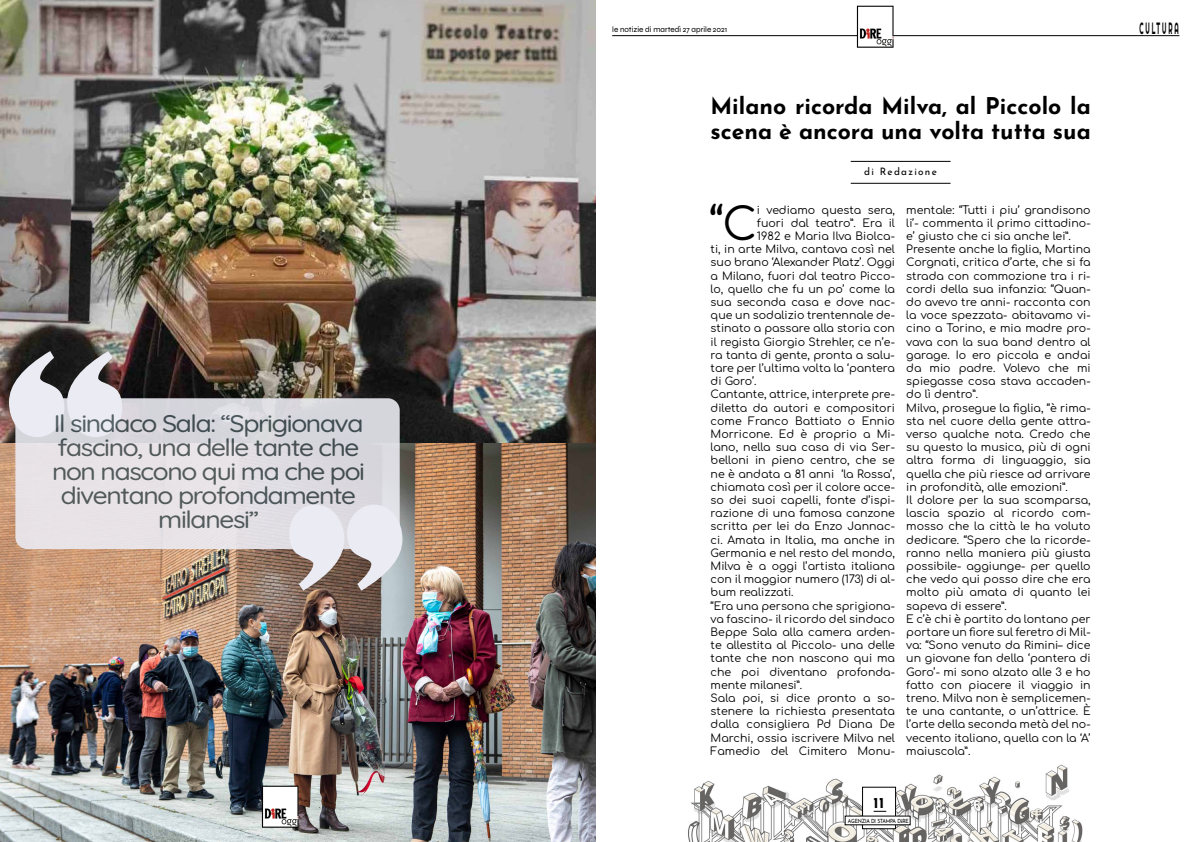
<style>
.page{position:relative;width:1191px;height:842px;background:#fff}
.page>*{position:absolute;margin:0;border:0;box-sizing:border-box;transform-origin:0 0}
.t1{font:44.8px "Comfortaa";color:#000}
.t2{font:300 24px/24px "Quicksand";letter-spacing:-.05em;color:#445258;text-align:center;scale:1.1 1}
.t3{font:700 23px/25px "Josefin Sans";color:#000}
.t4{font:16.4px "Righteous";letter-spacing:.29em;color:#000;scale:.39 1}
.t5{font:700 15px "Josefin Sans";color:#000}
.t6{font:11px/13.2px "Comfortaa";color:#000}
.t7{font:10.2px "Josefin Sans";letter-spacing:.13em;color:#000}
.t8{font:8px "Syne";color:#000}
.t9{font:5.7px "Josefin Sans";letter-spacing:-.04em;color:#000;scale:.88 1}
.s1{font-weight:700}
</style>
<div class="page">
<img style="left:688px;top:764px;width:395px;height:78px">
<hr style="left:850px;top:183px;width:100px;height:1px;background:#000">
<hr style="left:850px;top:161px;width:100px;height:1px;background:#000">
<img style="left:0;top:0;width:595px;height:443px">
<img style="left:0;top:443px;width:595px;height:399px">
<svg style="left:9px;top:351px;width:113px;height:86px;background:#878386"></svg>
<svg style="left:289px;top:505px;width:113px;height:86px;background:#aba09e"></svg>
<svg style="left:15px;top:398px;width:385px;height:151px;background:#e1dee4"></svg>
<hr style="left:612px;top:35px;width:567px;height:1px;background:#000">
<div style="left:862px;top:787px;width:34px;height:42px;background:#fff;border:1px solid #000"></div>
<svg style="left:873px;top:811px;width:13px;height:1px"></svg>
<div style="left:845px;top:816px;width:65px;height:9px;background:#fff"></div>
<img style="left:842px;top:5px;width:74px;height:42px">
<img style="left:247px;top:784px;width:73px;height:43px">
<h2 class="t2" style="left:52px;top:409px;width:286px">Il sindaco Sala: “Sprigionava fascino, una delle tante che non nascono qui ma che poi diventano profondamente milanesi”</h2>
<p class="t8" style="left:612px;top:24px;width:117px">le notizie di martedì 27 aprile 2021</p>
<h3 class="t3" style="left:710px;top:91px;width:382px">Milano ricorda Milva, al Piccolo la scena è ancora una volta tutta sua</h3>
<p class="t7" style="left:864px;top:164px;width:74px">di Redazione</p>
<h1 class="t1" style="left:710px;top:183px;width:49px">“C</h1>
<p class="t6" style="left:757px;top:202px;width:139px">i vediamo questa sera,</p>
<p class="t6" style="left:757px;top:215px;width:139px">fuori dal teatro”. Era il</p>
<p class="t6" style="left:757px;top:228px;width:139px">1982 e Maria Ilva Biolca-</p>
<p class="t6" style="left:710px;top:241px;width:186px">ti, in arte Milva, cantava così nel</p>
<p class="t6" style="left:710px;top:254px;width:186px">suo brano ‘Alexander Platz’. Oggi</p>
<p class="t6" style="left:710px;top:268px;width:186px">a Milano, fuori dal teatro Picco-</p>
<p class="t6" style="left:710px;top:281px;width:186px">lo, quello che fu un po’ come la</p>
<p class="t6" style="left:710px;top:294px;width:186px">sua seconda casa e dove nac-</p>
<p class="t6" style="left:710px;top:307px;width:186px">que un sodalizio trentennale de-</p>
<p class="t6" style="left:710px;top:320px;width:186px">stinato a passare alla storia con</p>
<p class="t6" style="left:710px;top:334px;width:186px">il regista Giorgio Strehler, ce n’e-</p>
<p class="t6" style="left:710px;top:347px;width:186px">ra tanta di gente, pronta a salu-</p>
<p class="t6" style="left:710px;top:360px;width:186px">tare per l’ultima volta la ‘pantera</p>
<p class="t6" style="left:710px;top:373px;width:47px">di Goro’.</p>
<p class="t6" style="left:710px;top:386px;width:186px">Cantante, attrice, interprete pre-</p>
<p class="t6" style="left:710px;top:400px;width:186px">diletta da autori e compositori</p>
<p class="t6" style="left:710px;top:413px;width:186px">come Franco Battiato o Ennio</p>
<p class="t6" style="left:710px;top:426px;width:186px">Morricone. Ed è proprio a Mi-</p>
<p class="t6" style="left:710px;top:439px;width:186px">lano, nella sua casa di via Ser-</p>
<p class="t6" style="left:710px;top:452px;width:186px">belloni in pieno centro, che se</p>
<p class="t6" style="left:710px;top:466px;width:186px">ne è andata a 81 anni ‘la Rossa’,</p>
<p class="t6" style="left:710px;top:479px;width:186px">chiamata così per il colore acce-</p>
<p class="t6" style="left:710px;top:492px;width:186px">so dei suoi capelli, fonte d’ispi-</p>
<p class="t6" style="left:710px;top:505px;width:186px">razione di una famosa canzone</p>
<p class="t6" style="left:710px;top:518px;width:186px">scritta per lei da Enzo Jannac-</p>
<p class="t6" style="left:710px;top:532px;width:186px">ci. Amata in Italia, ma anche in</p>
<p class="t6" style="left:710px;top:545px;width:186px">Germania e nel resto del mondo,</p>
<p class="t6" style="left:710px;top:558px;width:186px">Milva è a oggi l’artista italiana</p>
<p class="t6" style="left:710px;top:571px;width:186px">con il maggior numero (173) di al-</p>
<p class="t6" style="left:710px;top:584px;width:85px">bum realizzati.</p>
<p class="t6" style="left:710px;top:598px;width:186px">“Era una persona che sprigiona-</p>
<p class="t6" style="left:710px;top:611px;width:186px">va fascino- il ricordo del sindaco</p>
<p class="t6" style="left:710px;top:624px;width:186px">Beppe Sala alla camera arden-</p>
<p class="t6" style="left:710px;top:637px;width:186px">te allestita al Piccolo- una delle</p>
<p class="t6" style="left:710px;top:650px;width:186px">tante che non nascono qui ma</p>
<p class="t6" style="left:710px;top:664px;width:186px">che poi diventano profonda-</p>
<p class="t6" style="left:710px;top:677px;width:93px">mente milanesi”.</p>
<p class="t6" style="left:710px;top:690px;width:186px">Sala poi, si dice pronto a so-</p>
<p class="t6" style="left:710px;top:703px;width:186px">stenere la richiesta presentata</p>
<p class="t6" style="left:710px;top:716px;width:186px">dalla consigliera Pd Diana De</p>
<p class="t6" style="left:710px;top:730px;width:186px">Marchi, ossia iscrivere Milva nel</p>
<p class="t6" style="left:710px;top:743px;width:186px">Famedio del Cimitero Monu-</p>
<p class="t6" style="left:906px;top:202px;width:186px">mentale: “Tutti i piu’ grandisono li’- commenta il primo cittadino&shy;e’ giusto che ci sia anche lei”.<br>Presente anche la figlia, Martina<br>Corgnati, critica d’arte, che si fa strada con commozione tra i ri&shy;cordi della sua infanzia: “Quan&shy;do avevo tre anni- racconta con la voce spezzata- abitavamo vi&shy;cino a Torino, e mia madre pro&shy;vava con la sua band dentro al garage. Io ero piccola e andai da mio padre. Volevo che mi spiegasse cosa stava accaden&shy;do lì dentro”.<br>Milva, prosegue la figlia, “è rima&shy;sta nel cuore della gente attra&shy;verso qualche nota. Credo che su questo la musica, più di ogni altra forma di linguaggio, sia quella che più riesce ad arrivare in profondità, alle emozioni”.<br>Il dolore per la sua scomparsa, lascia spazio al ricordo com&shy;mosso che la città le ha voluto dedicare. “Spero che la ricorde&shy;ranno nella maniera più giusta possibile- aggiunge- per quello che vedo qui posso dire che era molto più amata di quanto lei sapeva di essere”.<br>E c’è chi è partito da lontano per portare un fiore sul feretro di Mil&shy;va: “Sono venuto da Rimini– dice un giovane fan della ‘pantera di<br>Goro’- mi sono alzato alle 3 e ho fatto con piacere il viaggio in treno. Milva non è semplicemen&shy;te una cantante, o un’attrice. È l’arte della seconda metà del no&shy;vecento italiano, quella con la ‘A’ maiuscola”.</p>
<h3 class="t5" style="left:873px;top:792px;width:12px">11</h3>
<p class="t9" style="left:848px;top:816px;width:71px">AGENZIA DI STAMPA D<span class="s1">i</span>RE</p>
<h3 class="t4" style="left:1139px;top:17px;width:102px">CULTURA</h3>
</div>
